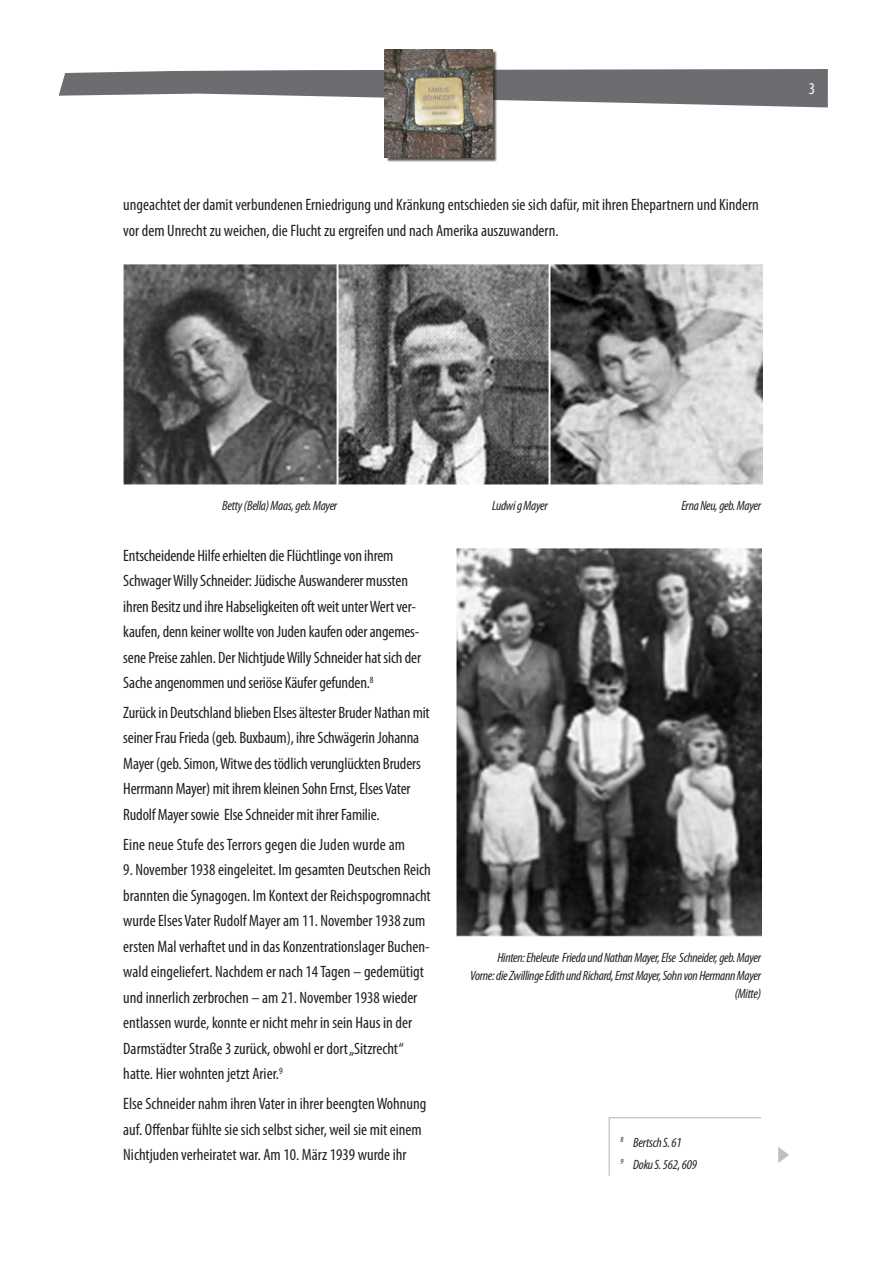
<style>
.page{position:relative;width:893px;height:1263px;background:#fff}
.page>*{position:absolute;margin:0;border:0;box-sizing:border-box;transform-origin:0 0}
.Head1{font:condensed 16.5px/25.5px "Myriad Pro";letter-spacing:-.005em;color:#231f20}
.t1{font:condensed 16.5px "Myriad Pro";color:#fff}
.t2{font:italic condensed 13.5px/18px "Myriad Pro";letter-spacing:-.02em;color:#231f20;text-align:right}
</style>
<div class="page">
<svg style="left:59px;top:69px;width:769px;height:38px"></svg>
<div style="left:386px;top:51px;width:112px;height:111px;background:#231f20;opacity:.75"></div>
<img style="left:385px;top:50px;width:108px;height:107px">
<svg style="left:608px;top:1117px;width:154px;height:59px"></svg>
<img style="left:123px;top:264px;width:639px;height:220px">
<img style="left:456px;top:548px;width:305px;height:389px">
<svg style="left:778px;top:1147px;width:11px;height:16px"></svg>
<p class="Head1" style="left:123px;top:192px;width:637px">ungeachtet der damit verbundenen Erniedrigung und Kränkung entschieden sie sich dafür, mit ihren Ehepartnern und Kindern vor dem Unrecht zu weichen, die Flucht zu ergreifen und nach Amerika auszuwandern.</p>
<p class="t1" style="left:809px;top:79px;width:8px">3</p>
<p class="t2" style="left:222px;top:496px;width:117px">Betty (Bella) Maas, geb. Mayer</p>
<p class="t2" style="left:492px;top:496px;width:57px">Ludwi g Mayer</p>
<p class="t2" style="left:681px;top:496px;width:81px">Erna Neu, geb. Mayer</p>
<p class="Head1" style="left:123px;top:542px;width:299px">Entscheidende Hilfe erhielten die Flüchtlinge von ihrem Schwager Willy Schneider: Jüdische Auswanderer mussten ihren Besitz und ihre Habseligkeiten oft weit unter Wert ver&shy;kaufen, denn keiner wollte von Juden kaufen oder angemes&shy;sene Preise zahlen. Der Nichtjude Willy Schneider hat sich der Sache angenommen und seriöse Käufer gefunden.<sup>8</sup></p>
<p class="Head1" style="left:123px;top:699px;width:308px">Zurück in Deutschland blieben Elses ältester Bruder Nathan mit seiner Frau Frieda (geb. Buxbaum), ihre Schwägerin Johanna Mayer (geb. Simon, Witwe des tödlich verunglückten Bruders Herrmann Mayer) mit ihrem kleinen Sohn Ernst, Elses Vater Rudolf Mayer sowie Else Schneider mit ihrer Familie.</p>
<p class="Head1" style="left:123px;top:831px;width:283px">Eine neue Stufe des Terrors gegen die Juden wurde am</p>
<p class="Head1" style="left:123px;top:857px;width:309px">9. November 1938 eingeleitet. Im gesamten Deutschen Reich brannten die Synagogen. Im Kontext der Reichspogromnacht wurde Elses Vater Rudolf Mayer am 11. November 1938 zum ersten Mal verhaftet und in das Konzentrationslager Buchen&shy;wald eingeliefert. Nachdem er nach 14 Tagen – gedemütigt und innerlich zerbrochen – am 21. November 1938 wieder entlassen wurde, konnte er nicht mehr in sein Haus in der Darmstädter Straße 3 zurück, obwohl er dort „Sitzrecht“ hatte. Hier wohnten jetzt Arier.<sup>9</sup></p>
<p class="Head1" style="left:123px;top:1090px;width:305px">Else Schneider nahm ihren Vater in ihrer beengten Wohnung auf. Offenbar fühlte sie sich selbst sicher, weil sie mit einem<br>Nichtjuden verheiratet war. Am 10. März 1939 wurde ihr</p>
<p class="t2" style="left:470px;top:949px;width:293px">Hinten: Eheleute Frieda und Nathan Mayer, Else Schneider, geb. Mayer<br>Vorne: die Zwillinge Edith und Richard, Ernst Mayer, Sohn von Hermann Mayer (Mitte)</p>
<p class="t2" style="left:620px;top:1133px;width:63px"><sup>8</sup> Bertsch S. 61</p>
<p class="t2" style="left:620px;top:1155px;width:78px"><sup>9</sup> Doku S. 562, 609</p>
</div>
